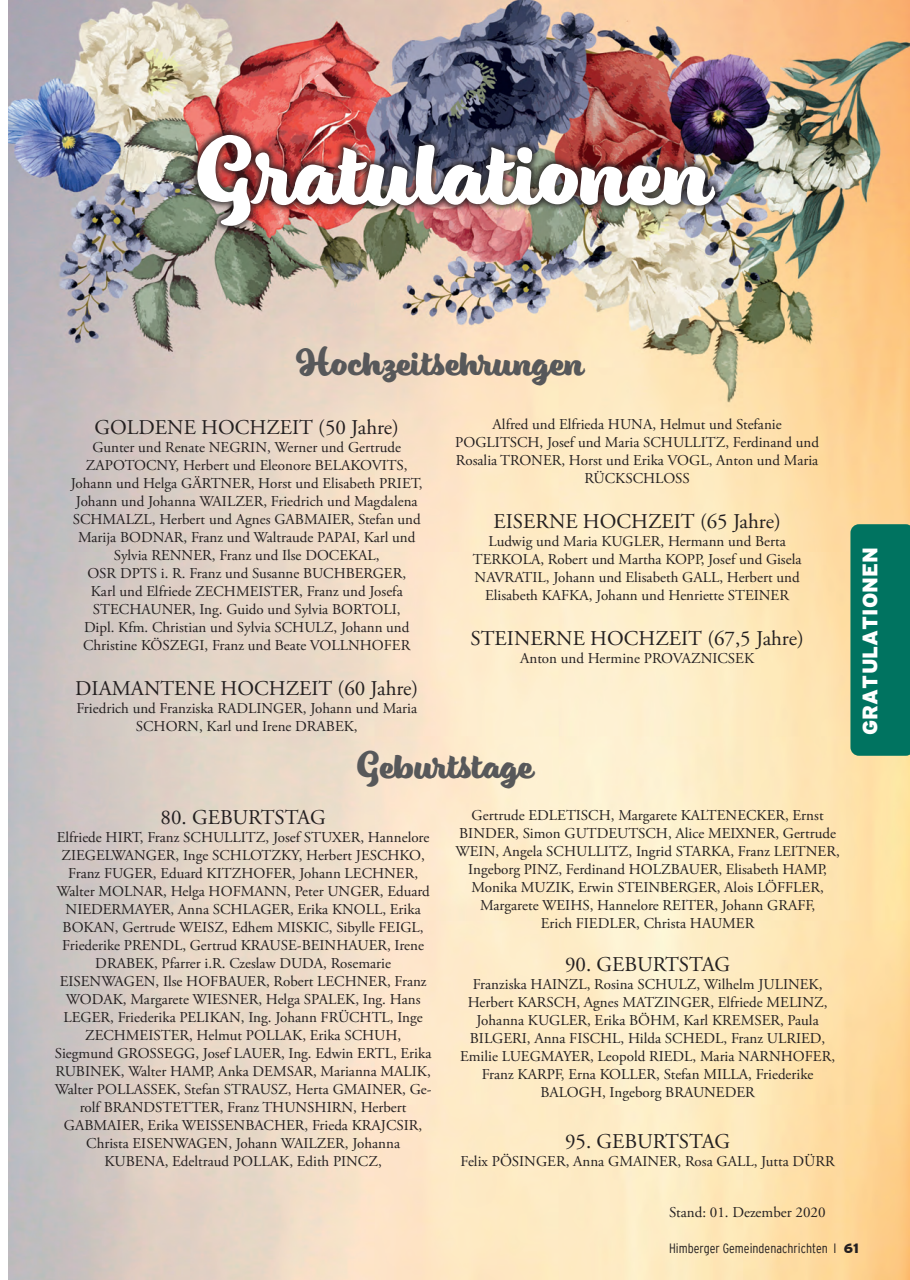
<style>
.page{position:relative;width:910px;height:1280px;background:#fff}
.page>*{position:absolute;margin:0;border:0;box-sizing:border-box;transform-origin:0 0}
.t1{font:90.3px "Eds Market Bold Script";color:#fff}
.t2{font:36px "Eds Market Bold Script";color:#57585a}
.t3{font:21px "Adobe Garamond Pro";color:#231f20}
.t4{font:900 21px "Interstate";color:#fff}
.t5{font:15px/18px "Adobe Garamond Pro";color:#231f20;text-align:center}
.t6{font:300 condensed 13.5px "Interstate";color:#231f20}
.s1{font-weight:900;font-stretch:normal}
</style>
<div class="page">
<img style="left:9px;top:0;width:901px;height:1280px">
<div style="left:189px;top:127px;width:534px;height:107px;background:#231f20;opacity:.77"></div>
<div style="left:850px;top:524px;width:60px;height:232px;background:#007360"></div>
<h1 class="t1" style="left:198px;top:120px;width:515px">Gratulationen</h1>
<h2 class="t2" style="left:296px;top:342px;width:289px">Hochzeitsehrungen</h2>
<h3 class="t3" style="left:95px;top:414px;width:306px">GOLDENE HOCHZEIT (50 Jahre)</h3>
<p class="t5" style="left:71px;top:438px;width:353px">Gunter und Renate NEGRIN, Werner und Gertrude ZAPOTOCNY, Herbert und Eleonore BELAKOVITS, Johann und Helga GÄRTNER, Horst und Elisabeth PRIET, Johann und Johanna WAILZER, Friedrich und Magdalena SCHMALZL, Herbert und Agnes GABMAIER, Stefan und Marija BODNAR, Franz und Waltraude PAPAI, Karl und Sylvia RENNER, Franz und Ilse DOCEKAL,<br>OSR DPTS i. R. Franz und Susanne BUCHBERGER,<br>Karl und Elfriede ZECHMEISTER, Franz und Josefa STECHAUNER, Ing. Guido und Sylvia BORTOLI,<br>Dipl. Kfm. Christian und Sylvia SCHULZ, Johann und Christine KÖSZEGI, Franz und Beate VOLLNHOFER</p>
<h3 class="t3" style="left:75px;top:675px;width:345px">DIAMANTENE HOCHZEIT (60 Jahre)</h3>
<p class="t5" style="left:76px;top:699px;width:342px">Friedrich und Franziska RADLINGER, Johann und Maria<br>SCHORN, Karl und Irene DRABEK,</p>
<p class="t5" style="left:455px;top:416px;width:365px">Alfred und Elfrieda HUNA, Helmut und Stefanie POGLITSCH, Josef und Maria SCHULLITZ, Ferdinand und Rosalia TRONER, Horst und Erika VOGL, Anton und Maria RÜCKSCHLOSS</p>
<h3 class="t3" style="left:494px;top:509px;width:289px">EISERNE HOCHZEIT (65 Jahre)</h3>
<p class="t5" style="left:473px;top:533px;width:330px">Ludwig und Maria KUGLER, Hermann und Berta TERKOLA, Robert und Martha KOPP, Josef und Gisela NAVRATIL, Johann und Elisabeth GALL, Herbert und Elisabeth KAFKA, Johann und Henriette STEINER</p>
<h3 class="t3" style="left:470px;top:626px;width:335px">STEINERNE HOCHZEIT (67,5 Jahre)</h3>
<p class="t5" style="left:520px;top:650px;width:236px">Anton und Hermine PROVAZNICSEK</p>
<h2 class="t2" style="left:357px;top:744px;width:177px">Geburtstage</h2>
<h3 class="t3" style="left:161px;top:805px;width:167px">80. GEBURTSTAG</h3>
<p class="t5" style="left:55px;top:829px;width:378px">Elfriede HIRT, Franz SCHULLITZ, Josef STUXER, Hannelore ZIEGELWANGER, Inge SCHLOTZKY, Herbert JESCHKO, Franz FUGER, Eduard KITZHOFER, Johann LECHNER, Walter MOLNAR, Helga HOFMANN, Peter UNGER, Eduard NIEDERMAYER, Anna SCHLAGER, Erika KNOLL, Erika BOKAN, Gertrude WEISZ, Edhem MISKIC, Sibylle FEIGL, Friederike PRENDL, Gertrud KRAUSE-BEINHAUER, Irene DRABEK, Pfarrer i.R. Czeslaw DUDA, Rosemarie EISENWAGEN, Ilse HOFBAUER, Robert LECHNER, Franz WODAK, Margarete WIESNER, Helga SPALEK, Ing. Hans LEGER, Friederika PELIKAN, Ing. Johann FRÜCHTL, Inge ZECHMEISTER, Helmut POLLAK, Erika SCHUH, Siegmund GROSSEGG, Josef LAUER, Ing. Edwin ERTL, Erika RUBINEK, Walter HAMP, Anka DEMSAR, Marianna MALIK, Walter POLLASSEK, Stefan STRAUSZ, Herta GMAINER, Ge&shy;rolf BRANDSTETTER, Franz THUNSHIRN, Herbert GABMAIER, Erika WEISSENBACHER, Frieda KRAJCSIR, Christa EISENWAGEN, Johann WAILZER, Johanna KUBENA, Edeltraud POLLAK, Edith PINCZ,</p>
<p class="t5" style="left:455px;top:806px;width:386px">Gertrude EDLETISCH, Margarete KALTENECKER, Ernst BINDER, Simon GUTDEUTSCH, Alice MEIXNER, Gertrude WEIN, Angela SCHULLITZ, Ingrid STARKA, Franz LEITNER, Ingeborg PINZ, Ferdinand HOLZBAUER, Elisabeth HAMP, Monika MUZIK, Erwin STEINBERGER, Alois LÖFFLER, Margarete WEIHS, Hannelore REITER, Johann GRAFF,<br>Erich FIEDLER, Christa HAUMER</p>
<h3 class="t3" style="left:565px;top:952px;width:167px">90. GEBURTSTAG</h3>
<p class="t5" style="left:460px;top:976px;width:376px">Franziska HAINZL, Rosina SCHULZ, Wilhelm JULINEK, Herbert KARSCH, Agnes MATZINGER, Elfriede MELINZ, Johanna KUGLER, Erika BÖHM, Karl KREMSER, Paula BILGERI, Anna FISCHL, Hilda SCHEDL, Franz ULRIED, Emilie LUEGMAYER, Leopold RIEDL, Maria NARNHOFER, Franz KARPF, Erna KOLLER, Stefan MILLA, Friederike BALOGH, Ingeborg BRAUNEDER</p>
<h3 class="t3" style="left:565px;top:1129px;width:167px">95. GEBURTSTAG</h3>
<p class="t5" style="left:460px;top:1153px;width:376px">Felix PÖSINGER, Anna GMAINER, Rosa GALL, Jutta DÜRR</p>
<p class="t5" style="left:669px;top:1203px;width:158px">Stand: 01. Dezember 2020</p>
<h3 class="t4" style="left:858px;top:735px;width:189px;rotate:-90deg">GRATULATIONEN</h3>
<p class="t6" style="left:669px;top:1240px;width:191px">Himberger Gemeindenachrichten I <span class="s1">61</span></p>
</div>
